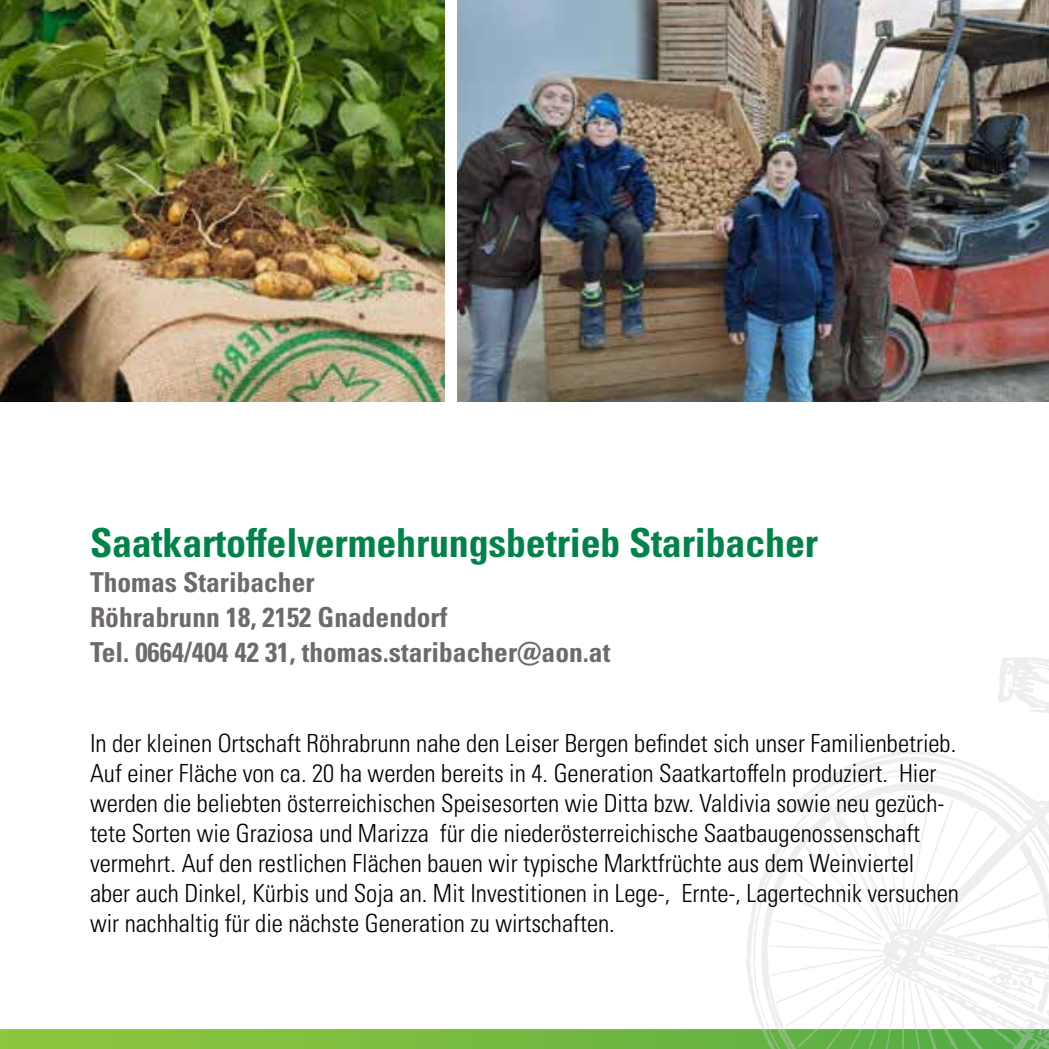
<style>
.page{position:relative;width:1049px;height:1049px;background:#fff}
.page>*{position:absolute;margin:0;border:0;box-sizing:border-box;transform-origin:0 0}
.t1{font:700 condensed 40px "Univers LT Pro";letter-spacing:-.005em;color:#008348}
.t2{font:700 condensed 27.5px/35px "Univers LT Pro";color:#6d696d}
.t3{font:300 condensed 25px/30px "Univers LT Pro";color:#000}
</style>
<div class="page">
<svg style="left:0;top:1029px;width:746px;height:20px;background:#7cbd41"></svg>
<svg style="left:746px;top:657px;width:303px;height:392px"></svg>
<img style="left:0;top:0;width:445px;height:402px">
<img style="left:457px;top:0;width:592px;height:402px">
<h1 class="t1" style="left:90px;top:518px;width:730px">Saatkartoffelvermehrungsbetrieb Staribacher</h1>
<p class="t2" style="left:90px;top:564px;width:522px">Thomas Staribacher<br>Röhrabrunn 18, 2152 Gnadendorf<br>Tel. 0664/404 42 31, thomas.staribacher@aon.at</p>
<p class="t3" style="left:90px;top:727px;width:870px">In der kleinen Ortschaft Röhrabrunn nahe den Leiser Bergen befindet sich unser Familienbetrieb.<br>Auf einer Fläche von ca. 20 ha werden bereits in 4. Generation Saatkartoffeln produziert. Hier werden die beliebten österreichischen Speisesorten wie Ditta bzw. Valdivia sowie neu gezüch&shy;tete Sorten wie Graziosa und Marizza für die niederösterreichische Saatbaugenossenschaft vermehrt. Auf den restlichen Flächen bauen wir typische Marktfrüchte aus dem Weinviertel aber auch Dinkel, Kürbis und Soja an. Mit Investitionen in Lege-, Ernte-, Lagertechnik versuchen wir nachhaltig für die nächste Generation zu wirtschaften.</p>
</div>
